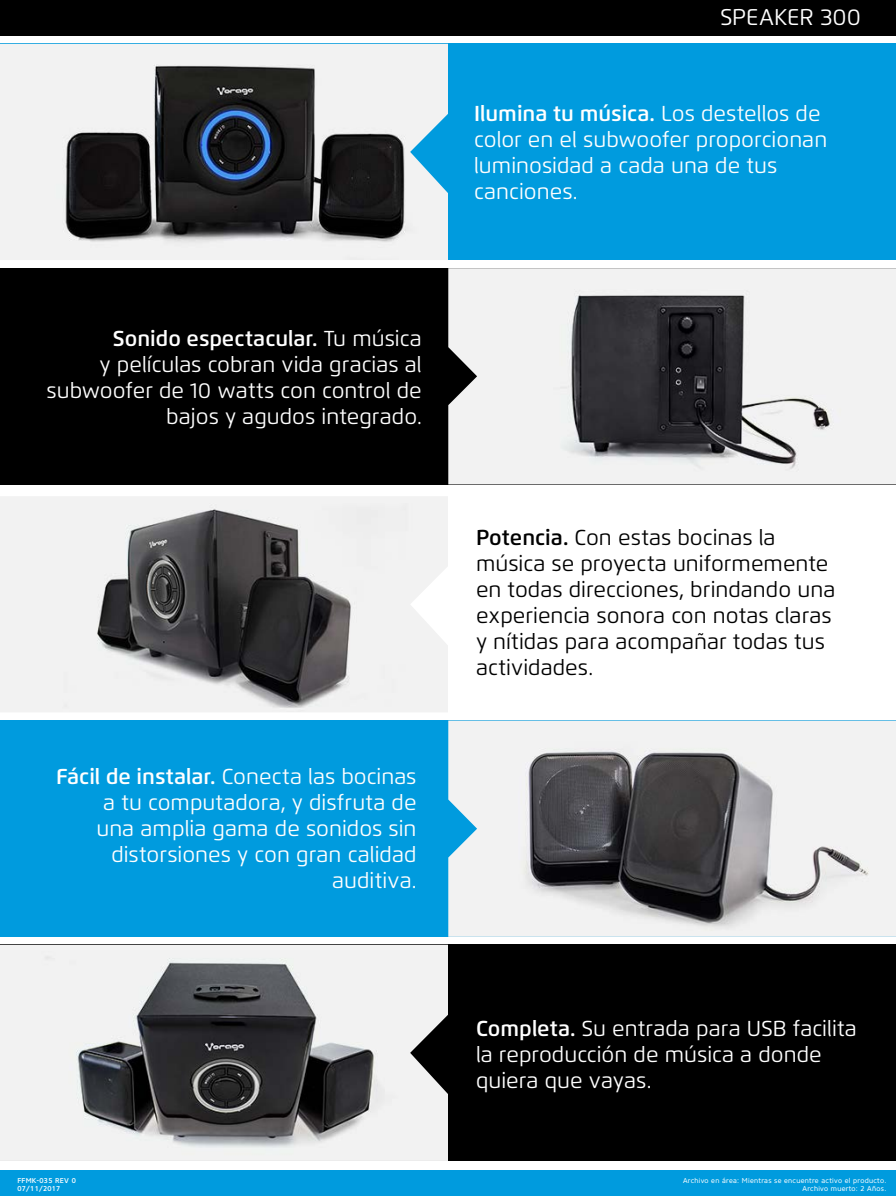
<style>
.page{position:relative;width:896px;height:1196px;background:#fff}
.page>*{position:absolute;margin:0;border:0;box-sizing:border-box;transform-origin:0 0}
.t1{font:22.75px "Flexo";color:#fff}
.t2{font:21.61px/25.9px "Flexo";color:#fff}
.t3{font:21.61px/25.9px "Flexo";color:#000}
.t4{font:7px/7.9px "Core Sans N45";letter-spacing:.04em;color:#fff;text-align:right}
.t5{font:500 7px/7.9px "Core Sans N55";letter-spacing:.04em;color:#fff}
.s1{font-weight:600}
</style>
<div class="page">
<div style="left:0;top:268px;width:895px;height:216px;background:#000"></div>
<div style="left:0;top:720px;width:896px;height:216px;background:#009bde"></div>
<div style="left:0;top:44px;width:896px;height:216px;background:#009bde"></div>
<div style="left:0;top:944px;width:896px;height:216px;background:#000"></div>
<div style="left:0;top:1170px;width:896px;height:25px;background:#009bde"></div>
<img style="left:0;top:44px;width:448px;height:216px">
<img style="left:0;top:496px;width:448px;height:216px">
<img style="left:0;top:944px;width:448px;height:216px">
<img style="left:448px;top:268px;width:448px;height:216px">
<img style="left:448px;top:720px;width:448px;height:216px">
<div style="left:0;top:0;width:896px;height:35px;background:#000"></div>
<p class="t2" style="left:47px;top:325px;width:377px;text-align:right"><span class="s1">Sonido espectacular.</span> Tu música<br>y películas cobran vida gracias al subwoofer de 10 watts con control de bajos y agudos integrado.</p>
<p class="t2" style="left:56px;top:763px;width:362px;text-align:right"><span class="s1">Fácil de instalar.</span> Conecta las bocinas a tu computadora, y disfruta de<br>una amplia gama de sonidos sin distorsiones y con gran calidad auditiva.</p>
<p class="t5" style="left:18px;top:1176px;width:60px">FFMK-035 REV 0<br>07/11/2017</p>
<p class="t1" style="left:720px;top:3px;width:142px">SPEAKER 300</p>
<p class="t2" style="left:474px;top:101px;width:355px"><span class="s1">Ilumina tu música.</span> Los destellos de color en el subwoofer proporcionan luminosidad a cada una de tus canciones.</p>
<p class="t3" style="left:476px;top:524px;width:361px"><span class="s1">Potencia.</span> Con estas bocinas la música se proyecta uniformemente en todas direcciones, brindando una experiencia sonora con notas claras y nítidas para acompañar todas tus actividades.</p>
<p class="t2" style="left:476px;top:1015px;width:382px"><span class="s1">Completa.</span> Su entrada para USB facilita la reproducción de música a donde quiera que vayas.</p>
<p class="t4" style="left:683px;top:1176px;width:205px">Archivo en área: Mientras se encuentre activo el producto.<br>Archivo muerto: 2 Años.</p>
</div>
